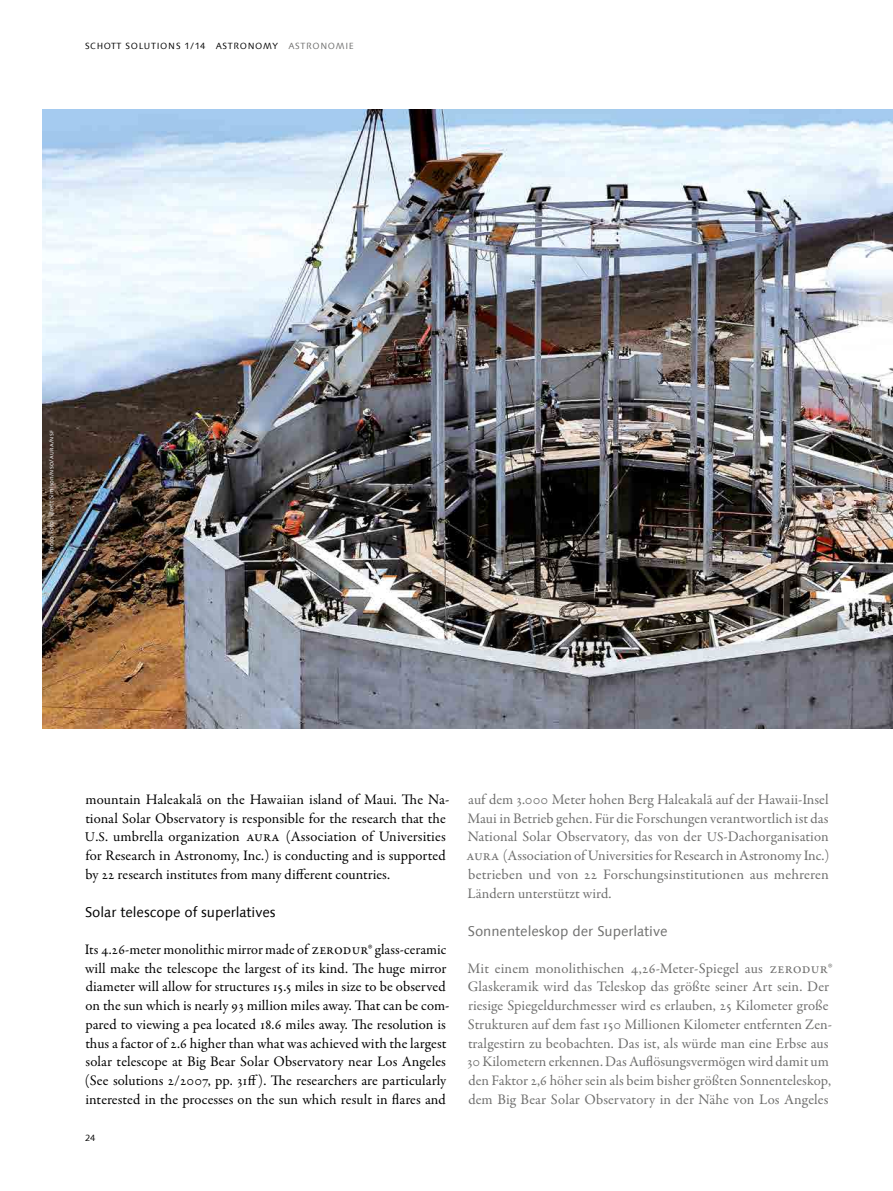
<style>
.page{position:relative;width:893px;height:1191px;background:#fff}
.page>*{position:absolute;margin:0;border:0;box-sizing:border-box;transform-origin:0 0}
.t1{font:14.7px/18.8px "Garamond Premr Pro";letter-spacing:.005em;color:#000}
.t2{font:14.7px/18.8px "Garamond Premr Pro";letter-spacing:.005em;color:#6f6f6e;text-align:justify}
.t3{font:14.25px "Linotype Syntax Com";letter-spacing:-.005em;color:#6f6f6e}
.t4{font:14.25px "Linotype Syntax Com";letter-spacing:-.005em;color:#000}
.t5{font:9px "Linotype Syntax Com";letter-spacing:.075em;color:#000}
.t6{font:6.3px "Linotype Syntax Com";letter-spacing:.01em;color:#fff}
.s1{color:#6f6f6e}
.s2{font-size:13.5px}
.s3{font-family:"Garamond Premr Pro Capt"}
</style>
<div class="page">
<img style="left:43px;top:110px;width:850px;height:619px">
<p class="t5" style="left:85px;top:40px;width:270px">SCHOTT SOLUTIONS 1/14 ASTRONOMY <span class="s1">ASTRONOMIE</span></p>
<p class="t6" style="left:47px;top:553px;width:125px;rotate:-90deg">Photo Foto : Brett Simison/NSO/AURA/NSF</p>
<p class="t1" style="left:85px;top:790px;width:366px">mountain Haleakalã on the Hawaiian island of Maui. The Na&shy;tional Solar Observatory is responsible for the research that the <span class="s2">U</span>.<span class="s2">S</span>. umbrella organization AURA (Association of Universities for Research in Astronomy, Inc.) is conducting and is supported by 22 research institutes from many different countries.</p>
<p class="t4" style="left:85px;top:903px;width:192px">Solar telescope of superlatives</p>
<p class="t1" style="left:85px;top:940px;width:366px">Its 4.26-meter monolithic mirror made of ZERODUR<span class="s3">®</span> glass-ceramic will make the telescope the largest of its kind. The huge mirror diameter will allow for structures 15.5 miles in size to be observed on the sun which is nearly 93 million miles away. That can be com&shy;pared to viewing a pea located 18.6 miles away. The resolution is thus a factor of 2.6 higher than what was achieved with the largest solar telescope at Big Bear Solar Observatory near Los Angeles (See solutions 2/2007, pp. 31ff). The researchers are particularly interested in the processes on the sun which result in flares and</p>
<p class="t5" style="left:85px;top:1132px;width:12px">24</p>
<p class="t2" style="left:467px;top:790px;width:364px">auf dem 3.000 Meter hohen Berg Haleakalã auf der Hawaii-Insel Maui in Betrieb gehen. Für die Forschungen verantwortlich ist das National Solar Observatory, das von der <span class="s2">US</span>-Dachorganisation AURA (Association of Universities for Research in Astronomy Inc.) betrieben und von 22 Forschungsinstitutionen aus mehreren Ländern unterstützt wird.</p>
<p class="t3" style="left:468px;top:922px;width:201px">Sonnenteleskop der Superlative</p>
<p class="t2" style="left:467px;top:959px;width:367px;text-align:left">Mit einem monolithischen 4,26-Meter-Spiegel aus ZERODUR<span class="s3">® </span>Glaskeramik wird das Teleskop das größte seiner Art sein. Der riesige Spiegeldurchmesser wird es erlauben, 25 Kilometer große Strukturen auf dem fast 150 Millionen Kilometer entfernten Zen&shy;tralgestirn zu beobachten. Das ist, als würde man eine Erbse aus 30 Kilometern erkennen. Das Auflösungsvermögen wird damit um den Faktor 2,6 höher sein als beim bisher größten Sonnenteleskop, dem Big Bear Solar Observatory in der Nähe von Los Angeles</p>
</div>
